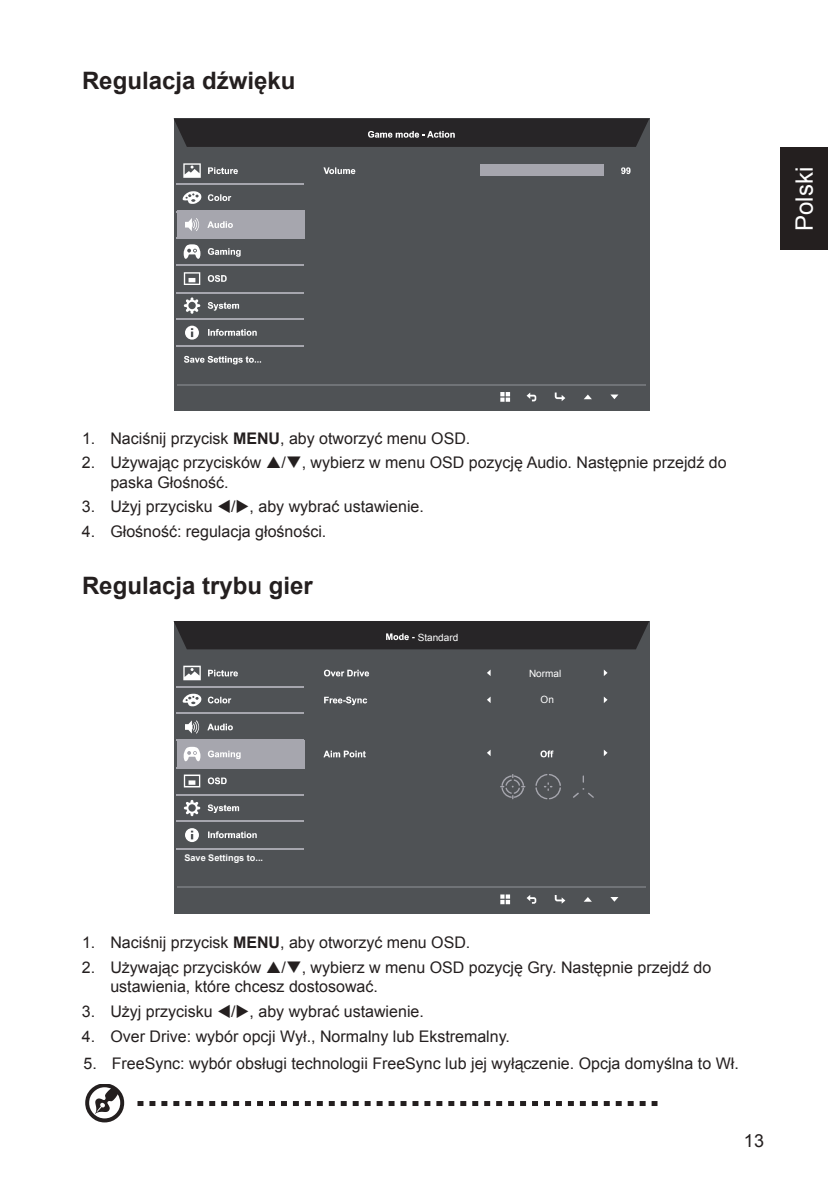
<style>
.page{position:relative;width:828px;height:1188px;background:#fff}
.page>*{position:absolute;margin:0;border:0;box-sizing:border-box;transform-origin:0 0}
.t1{font:700 24px "Arial";color:#241f1f}
.t2{font:24px "Arial";color:#fff}
.t3{font:18px "Arial";color:#241f1f}
.t4{font:16px/19.2px "Arial";color:#241f1f}
.t5{font:10px "Arial";color:#fff}
.t6{font:700 9.2px "Arial";color:#fff}
.s1{font-weight:700}
</style>
<div class="page">
<div style="left:780px;top:148px;width:48px;height:102px;background:#241f1f"></div>
<svg style="left:85px;top:1084px;width:39px;height:38px"></svg>
<svg style="left:138px;top:1101px;width:520px;height:5px"></svg>
<div style="left:174px;top:118px;width:476px;height:293px;background:#4f5255"></div>
<div style="left:177px;top:211px;width:127px;height:28px;background:#a6a6ae"></div>
<div style="left:174px;top:119px;width:475px;height:28px;background:#272527"></div>
<hr style="left:177px;top:384px;width:469px;height:2px;background:#707377">
<hr style="left:177px;top:183px;width:127px;height:1px;background:#a6a6ae">
<hr style="left:177px;top:319px;width:127px;height:1px;background:#a6a6ae">
<hr style="left:177px;top:345px;width:127px;height:2px;background:#a6a6ae">
<hr style="left:177px;top:264px;width:127px;height:1px;background:#a6a6ae">
<hr style="left:177px;top:292px;width:127px;height:1px;background:#a6a6ae">
<svg style="left:584px;top:395px;width:8px;height:4px"></svg>
<svg style="left:611px;top:395px;width:7px;height:4px"></svg>
<svg style="left:527px;top:393px;width:9px;height:8px"></svg>
<svg style="left:555px;top:393px;width:10px;height:8px"></svg>
<svg style="left:500px;top:392px;width:10px;height:10px"></svg>
<svg style="left:323px;top:167px;width:308px;height:7px"></svg>
<svg style="left:208px;top:167px;width:30px;height:7px"></svg>
<svg style="left:208px;top:194px;width:23px;height:7px"></svg>
<svg style="left:207px;top:221px;width:26px;height:7px"></svg>
<svg style="left:208px;top:248px;width:33px;height:9px"></svg>
<svg style="left:208px;top:275px;width:19px;height:7px"></svg>
<svg style="left:208px;top:302px;width:31px;height:9px"></svg>
<svg style="left:208px;top:329px;width:49px;height:7px"></svg>
<svg style="left:184px;top:356px;width:77px;height:8px"></svg>
<svg style="left:184px;top:272px;width:16px;height:13px"></svg>
<svg style="left:183px;top:191px;width:19px;height:13px"></svg>
<svg style="left:183px;top:163px;width:18px;height:15px"></svg>
<svg style="left:185px;top:218px;width:14px;height:13px"></svg>
<svg style="left:184px;top:244px;width:16px;height:15px"></svg>
<svg style="left:184px;top:297px;width:16px;height:17px"></svg>
<svg style="left:185px;top:326px;width:14px;height:14px"></svg>
<div style="left:481px;top:165px;width:123px;height:11px;background:#a6a6ae"></div>
<div style="left:174px;top:622px;width:476px;height:292px;background:#4f5255"></div>
<div style="left:177px;top:740px;width:127px;height:28px;background:#a6a6ae"></div>
<div style="left:174px;top:621px;width:475px;height:28px;background:#272527"></div>
<hr style="left:177px;top:886px;width:469px;height:2px;background:#707377">
<hr style="left:177px;top:713px;width:127px;height:1px;background:#a6a6ae">
<hr style="left:177px;top:686px;width:127px;height:1px;background:#a6a6ae">
<hr style="left:177px;top:820px;width:127px;height:2px;background:#a6a6ae">
<hr style="left:177px;top:848px;width:127px;height:2px;background:#a6a6ae">
<hr style="left:177px;top:739px;width:127px;height:2px;background:#a6a6ae">
<hr style="left:177px;top:767px;width:127px;height:2px;background:#a6a6ae">
<hr style="left:177px;top:794px;width:127px;height:1px;background:#a6a6ae">
<svg style="left:584px;top:897px;width:8px;height:5px"></svg>
<svg style="left:610px;top:897px;width:8px;height:5px"></svg>
<svg style="left:527px;top:895px;width:9px;height:9px"></svg>
<svg style="left:555px;top:895px;width:10px;height:9px"></svg>
<svg style="left:500px;top:894px;width:10px;height:10px"></svg>
<svg style="left:487px;top:670px;width:121px;height:6px"></svg>
<svg style="left:487px;top:697px;width:121px;height:6px"></svg>
<svg style="left:324px;top:670px;width:45px;height:6px"></svg>
<svg style="left:324px;top:697px;width:43px;height:8px"></svg>
<svg style="left:323px;top:751px;width:43px;height:6px"></svg>
<svg style="left:208px;top:670px;width:30px;height:6px"></svg>
<svg style="left:208px;top:697px;width:23px;height:6px"></svg>
<svg style="left:207px;top:724px;width:26px;height:6px"></svg>
<svg style="left:208px;top:751px;width:33px;height:8px"></svg>
<svg style="left:208px;top:777px;width:19px;height:7px"></svg>
<svg style="left:208px;top:804px;width:31px;height:9px"></svg>
<svg style="left:208px;top:831px;width:49px;height:7px"></svg>
<svg style="left:184px;top:775px;width:16px;height:12px"></svg>
<svg style="left:183px;top:694px;width:19px;height:12px"></svg>
<svg style="left:183px;top:666px;width:18px;height:14px"></svg>
<svg style="left:185px;top:720px;width:14px;height:14px"></svg>
<svg style="left:184px;top:747px;width:16px;height:14px"></svg>
<svg style="left:184px;top:800px;width:16px;height:16px"></svg>
<svg style="left:185px;top:828px;width:14px;height:14px"></svg>
<svg style="left:573px;top:775px;width:21px;height:23px"></svg>
<svg style="left:535px;top:774px;width:26px;height:25px"></svg>
<svg style="left:500px;top:774px;width:25px;height:25px"></svg>
<svg style="left:487px;top:750px;width:121px;height:7px"></svg>
<h1 class="t1" style="left:82px;top:65px;width:215px">Regulacja dźwięku</h1>
<h1 class="t2" style="left:789px;top:231px;width:66px;rotate:-90deg">Polski</h1>
<p class="t4" style="left:82px;top:428px;width:390px">1. Naciśnij przycisk <span class="s1">MENU</span>, aby otworzyć menu OSD.</p>
<p class="t4" style="left:82px;top:453px;width:181px">2. Używając przycisków</p>
<p class="t4" style="left:282px;top:453px;width:447px">/❑, wybierz w menu OSD pozycję Audio. Następnie przejdź do</p>
<p class="t4" style="left:110px;top:473px;width:120px">paska Głośność.</p>
<p class="t4" style="left:82px;top:497px;width:343px">3. Użyj przycisku ▼/◆, aby wybrać ustawienie.</p>
<p class="t4" style="left:82px;top:522px;width:246px">4. Głośność: regulacja głośności.</p>
<h1 class="t1" style="left:82px;top:569px;width:232px">Regulacja trybu gier</h1>
<p class="t5" style="left:418px;top:631px;width:42px">Standard</p>
<p class="t5" style="left:529px;top:667px;width:34px">Normal</p>
<p class="t5" style="left:541px;top:693px;width:15px">On</p>
<p class="t6" style="left:184px;top:851px;width:80px">Save Settings to...</p>
<p class="t4" style="left:82px;top:933px;width:390px">1. Naciśnij przycisk <span class="s1">MENU</span>, aby otworzyć menu OSD.</p>
<p class="t4" style="left:82px;top:958px;width:181px">2. Używając przycisków</p>
<p class="t4" style="left:110px;top:958px;width:602px;text-indent:171px">/❑, wybierz w menu OSD pozycję Gry. Następnie przejdź do ustawienia, które chcesz dostosować.</p>
<p class="t4" style="left:82px;top:1002px;width:343px">3. Użyj przycisku ▼/◆, aby wybrać ustawienie.</p>
<p class="t4" style="left:82px;top:1027px;width:430px">4. Over Drive: wybór opcji Wył., Normalny lub Ekstremalny.</p>
<p class="t4" style="left:84px;top:1054px;width:657px">5. FreeSync: wybór obsługi technologii FreeSync lub jej wyłączenie. Opcja domyślna to Wł.</p>
<p class="t3" style="left:744px;top:1129px;width:22px">13</p>
</div>
